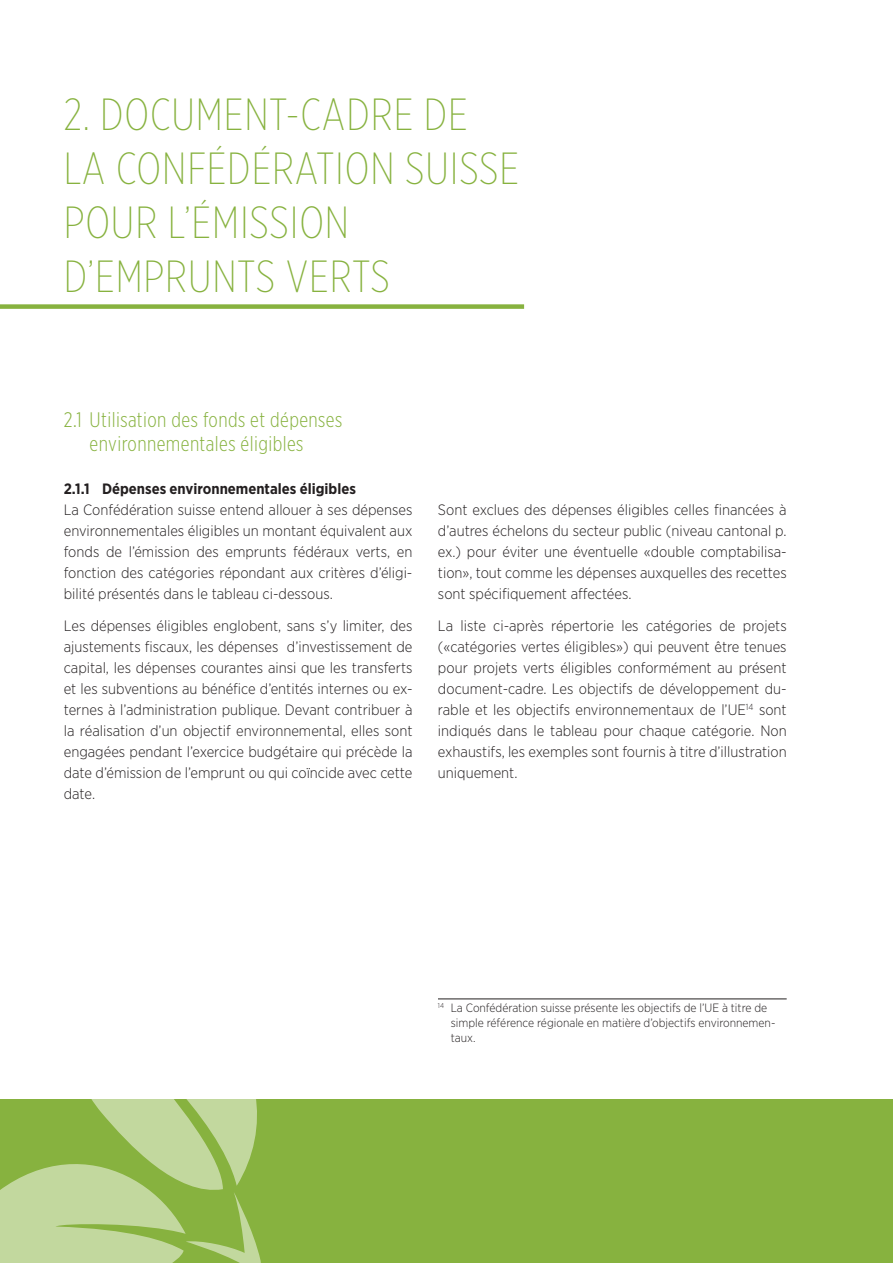
<style>
.page{position:relative;width:893px;height:1263px;background:#fff}
.page>*{position:absolute;margin:0;border:0;box-sizing:border-box;transform-origin:0 0}
.t1{font:200 45px/54px "Gotham X Narrow";letter-spacing:.02em;color:#87b23f}
.t2{font:300 21px/24px "Gotham X Narrow";letter-spacing:.02em;color:#87b23f}
.t3{font:300 15px/21px "Gotham Narrow";color:#231f20;text-align:justify}
.t4{font:700 15px "Gotham Narrow";color:#231f20}
.t5{font:300 12px/15px "Gotham Narrow";color:#231f20}
</style>
<div class="page">
<div style="left:0;top:1099px;width:893px;height:164px;background:#87b23f"></div>
<svg style="left:91px;top:1099px;width:166px;height:24px;fill:#c2d89e"></svg>
<svg style="left:0;top:1123px;width:261px;height:140px"></svg>
<div style="left:0;top:304px;width:524px;height:5px;background:#87b23f"></div>
<hr style="left:438px;top:999px;width:349px;height:1px;background:#231f20">
<h1 class="t1" style="left:64px;top:86px;width:457px">2. DOCUMENT-CADRE DE<br>LA CONFÉDÉRATION SUISSE<br>POUR L’ÉMISSION<br>D’EMPRUNTS VERTS</h1>
<h2 class="t2" style="left:90px;top:407px;width:254px;text-indent:-26px">2.1 Utilisation des fonds et dépenses environnementales éligibles</h2>
<p class="t4" style="left:64px;top:479px;width:294px">2.1.1 Dépenses environnementales éligibles</p>
<p class="t3" style="left:64px;top:499px;width:350px">La Confédération suisse entend allouer à ses dépenses environnementales éligibles un montant équivalent aux fonds de l’émission des emprunts fédéraux verts, en fonction des catégories répondant aux critères d’éligi&shy;bilité présentés dans le tableau ci-dessous.</p>
<p class="t3" style="left:64px;top:615px;width:350px">Les dépenses éligibles englobent, sans s’y limiter, des ajustements fiscaux, les dépenses d’investissement de capital, les dépenses courantes ainsi que les transferts et les subventions au bénéfice d’entités internes ou ex&shy;ternes à l’administration publique. Devant contribuer à la réalisation d’un objectif environnemental, elles sont engagées pendant l’exercice budgétaire qui précède la date d’émission de l’emprunt ou qui coïncide avec cette date.</p>
<p class="t3" style="left:438px;top:499px;width:350px">Sont exclues des dépenses éligibles celles financées à d’autres échelons du secteur public (niveau cantonal p. ex.) pour éviter une éventuelle «double comptabilisa&shy;tion», tout comme les dépenses auxquelles des recettes sont spécifiquement affectées.</p>
<p class="t3" style="left:438px;top:615px;width:350px">La liste ci-après répertorie les catégories de projets («catégories vertes éligibles») qui peuvent être tenues pour projets verts éligibles conformément au présent document-cadre. Les objectifs de développement du&shy;rable et les objectifs environnementaux de l’UE<sup>14</sup> sont indiqués dans le tableau pour chaque catégorie. Non exhaustifs, les exemples sont fournis à titre d’illustration uniquement.</p>
<p class="t5" style="left:451px;top:1000px;width:326px;text-indent:-13px"><sup>14</sup> La Confédération suisse présente les objectifs de l’UE à titre de simple référence régionale en matière d’objectifs environnemen&shy;taux.</p>
</div>
